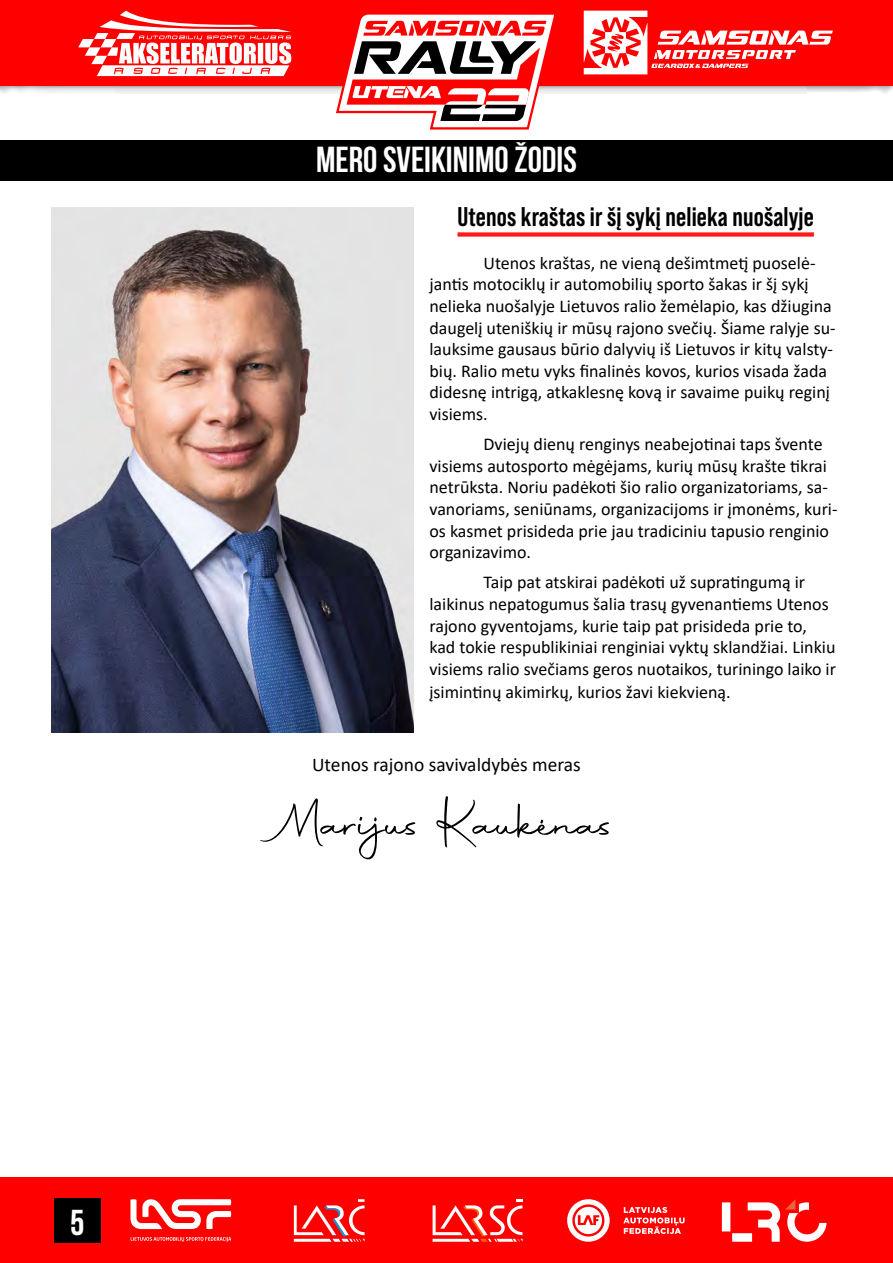
<style>
.page{position:relative;width:893px;height:1263px;background:#fff}
.page>*{position:absolute;margin:0;border:0;box-sizing:border-box;transform-origin:0 0}
.t1{font:54px "Autography";color:#000}
.HEADERIS{font:700 36px "Bebas Neue";color:#fff}
.SUBHEADERIS{font:700 27px "Bebas Neue Pro";letter-spacing:.005em;color:#000}
.t2{font:19.5px "Calibri";color:#000}
.t3{font:18px/21.6px "Calibri";color:#000}
</style>
<div class="page">
<div style="left:0;top:1178px;width:893px;height:85px;background:#f00"></div>
<div style="left:54px;top:1199px;width:47px;height:44px;background:#000"></div>
<svg style="left:130px;top:1199px;width:102px;height:30px"></svg>
<svg style="left:131px;top:1237px;width:100px;height:5px"></svg>
<svg style="left:294px;top:1199px;width:71px;height:43px"></svg>
<svg style="left:433px;top:1199px;width:89px;height:43px"></svg>
<svg style="left:567px;top:1199px;width:118px;height:43px"></svg>
<svg style="left:722px;top:1199px;width:105px;height:43px"></svg>
<div style="left:0;top:140px;width:893px;height:41px;background:#000"></div>
<img style="left:51px;top:207px;width:363px;height:525px">
<div style="left:458px;top:232px;width:356px;height:5px;background:#ff1a1a"></div>
<div style="left:0;top:0;width:893px;height:93px;background:#000;opacity:.75"></div>
<div style="left:0;top:0;width:893px;height:85px;background:#f00"></div>
<svg style="left:78px;top:11px;width:213px;height:65px"></svg>
<svg style="left:584px;top:11px;width:249px;height:63px"></svg>
<svg style="left:334px;top:14px;width:224px;height:116px"></svg>
<h2 class="HEADERIS" style="left:70px;top:1202px;width:15px">5</h2>
<h1 class="HEADERIS" style="left:316px;top:139px;width:262px">MERO SVEIKINIMO ŽODIS</h1>
<p class="SUBHEADERIS" style="left:458px;top:201px;width:358px">Utenos kraštas ir šį sykį nelieka nuošalyje</p>
<p class="t3" style="left:429px;top:252px;width:408px;text-indent:54px">Utenos kraštas, ne vieną dešimtmetį puoselė&shy;jantis motociklų ir automobilių sporto šakas ir šį sykį nelieka nuošalyje Lietuvos ralio žemėlapio, kas džiugina daugelį uteniškių ir mūsų rajono svečių. Šiame ralyje su&shy;lauksime gausaus būrio dalyvių iš Lietuvos ir kitų valsty&shy;bių. Ralio metu vyks finalinės kovos, kurios visada žada didesnę intrigą, atkaklesnę kovą ir savaime puikų reginį visiems.</p>
<p class="t3" style="left:429px;top:433px;width:410px;text-indent:54px">Dviejų dienų renginys neabejotinai taps švente visiems autosporto mėgėjams, kurių mūsų krašte tikrai netrūksta. Noriu padėkoti šio ralio organizatoriams, sa&shy;vanoriams, seniūnams, organizacijoms ir įmonėms, kuri&shy;os kasmet prisideda prie jau tradiciniu tapusio renginio organizavimo.</p>
<p class="t3" style="left:429px;top:571px;width:408px;text-indent:54px">Taip pat atskirai padėkoti už supratingumą ir laikinus nepatogumus šalia trasų gyvenantiems Utenos rajono gyventojams, kurie taip pat prisideda prie to, kad tokie respublikiniai renginiai vyktų sklandžiai. Linkiu visiems ralio svečiams geros nuotaikos, turiningo laiko ir</p>
<p class="t3" style="left:429px;top:681px;width:303px">įsimintinų akimirkų, kurios žavi kiekvieną.</p>
<p class="t2" style="left:312px;top:750px;width:270px">Utenos rajono savivaldybės meras</p>
<p class="t1" style="left:278px;top:788px;width:339px">Marijus Kaukėnas</p>
</div>
